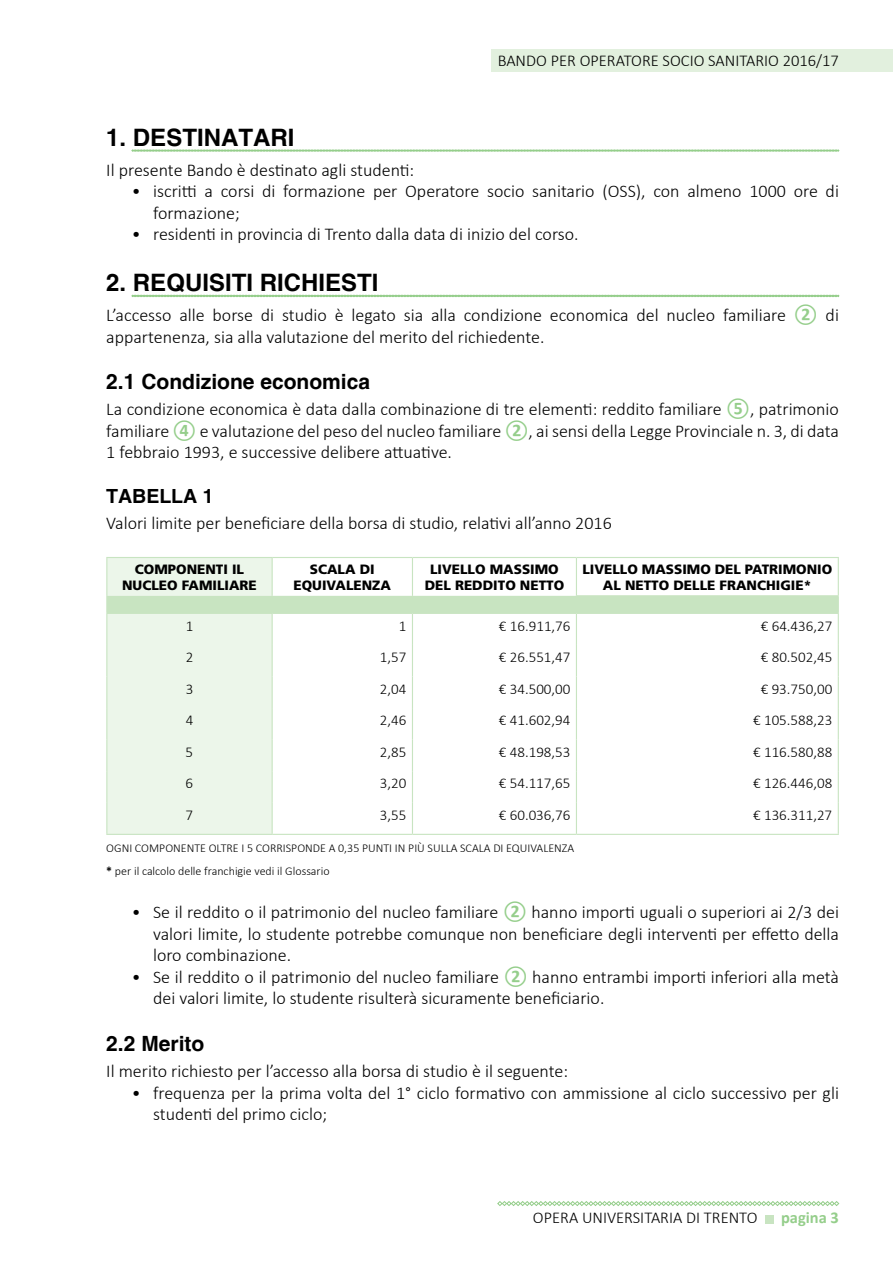
<style>
.page{position:relative;width:893px;height:1263px;background:#fff}
.page>*{position:absolute;margin:0;border:0;box-sizing:border-box;transform-origin:0 0}
.t1{font:700 24px "Helvetica";color:#000}
.t2{font:700 21px "Helvetica";color:#000}
.t3{font:700 19.5px "Helvetica";color:#000}
.t4{font:300 18px/21.6px "Calibri";color:#000}
.t5{font:300 16.5px "Calibri";color:#000}
.t6{font:700 16.5px "Calibri";color:#95ce8b}
.t7{font:300 15px "Calibri";color:#000}
.t8{font:900 13.5px/16.2px "Frutiger LT Std";color:#000;text-align:center}
.t9{font:300 12px/23px "Calibri";color:#000}
.s1{font-weight:700;color:#95ce8b}
.s2{font-weight:700}
</style>
<div class="page">
<div style="left:491px;top:49px;width:402px;height:23px;background:#e2f0de"></div>
<div style="left:765px;top:1215px;width:8px;height:8px;background:#c8e4c1"></div>
<svg style="left:497px;top:1201px;width:342px;height:5px"></svg>
<svg style="left:132px;top:150px;width:707px;height:1px"></svg>
<svg style="left:132px;top:295px;width:707px;height:2px"></svg>
<div style="left:107px;top:558px;width:165px;height:276px;background:#ecf6ea"></div>
<hr style="left:576px;top:595px;width:263px;height:1px;background:#c8e4c1">
<hr style="left:106px;top:613px;width:166px;height:1px;background:#c8e4c1">
<hr style="left:272px;top:613px;width:140px;height:1px;background:#c8e4c1">
<hr style="left:412px;top:613px;width:164px;height:1px;background:#c8e4c1">
<hr style="left:576px;top:613px;width:263px;height:1px;background:#c8e4c1">
<hr style="left:106px;top:557px;width:166px;height:1px;background:#c8e4c1">
<hr style="left:106px;top:558px;width:1px;height:38px;background:#c8e4c1">
<hr style="left:272px;top:557px;width:140px;height:1px;background:#c8e4c1">
<hr style="left:272px;top:558px;width:1px;height:38px;background:#c8e4c1">
<hr style="left:412px;top:557px;width:164px;height:1px;background:#c8e4c1">
<hr style="left:412px;top:558px;width:1px;height:38px;background:#c8e4c1">
<hr style="left:576px;top:557px;width:263px;height:1px;background:#c8e4c1">
<hr style="left:576px;top:558px;width:1px;height:37px;background:#c8e4c1">
<hr style="left:838px;top:558px;width:1px;height:37px;background:#c8e4c1">
<div style="left:106px;top:596px;width:733px;height:17px;background:#c8e4c1"></div>
<hr style="left:106px;top:614px;width:1px;height:31px;background:#c8e4c1">
<hr style="left:272px;top:614px;width:1px;height:31px;background:#c8e4c1">
<hr style="left:412px;top:614px;width:1px;height:31px;background:#c8e4c1">
<hr style="left:576px;top:614px;width:1px;height:31px;background:#c8e4c1">
<hr style="left:838px;top:614px;width:1px;height:31px;background:#c8e4c1">
<hr style="left:106px;top:645px;width:1px;height:31px;background:#c8e4c1">
<hr style="left:272px;top:645px;width:1px;height:31px;background:#c8e4c1">
<hr style="left:412px;top:645px;width:1px;height:31px;background:#c8e4c1">
<hr style="left:576px;top:645px;width:1px;height:31px;background:#c8e4c1">
<hr style="left:838px;top:645px;width:1px;height:31px;background:#c8e4c1">
<hr style="left:106px;top:676px;width:1px;height:32px;background:#c8e4c1">
<hr style="left:272px;top:676px;width:1px;height:32px;background:#c8e4c1">
<hr style="left:412px;top:676px;width:1px;height:32px;background:#c8e4c1">
<hr style="left:576px;top:676px;width:1px;height:32px;background:#c8e4c1">
<hr style="left:838px;top:676px;width:1px;height:32px;background:#c8e4c1">
<hr style="left:106px;top:708px;width:1px;height:32px;background:#c8e4c1">
<hr style="left:272px;top:708px;width:1px;height:32px;background:#c8e4c1">
<hr style="left:412px;top:708px;width:1px;height:32px;background:#c8e4c1">
<hr style="left:576px;top:708px;width:1px;height:32px;background:#c8e4c1">
<hr style="left:838px;top:708px;width:1px;height:32px;background:#c8e4c1">
<hr style="left:106px;top:740px;width:1px;height:31px;background:#c8e4c1">
<hr style="left:272px;top:740px;width:1px;height:31px;background:#c8e4c1">
<hr style="left:412px;top:740px;width:1px;height:31px;background:#c8e4c1">
<hr style="left:576px;top:740px;width:1px;height:31px;background:#c8e4c1">
<hr style="left:838px;top:740px;width:1px;height:31px;background:#c8e4c1">
<hr style="left:106px;top:771px;width:1px;height:32px;background:#c8e4c1">
<hr style="left:272px;top:771px;width:1px;height:32px;background:#c8e4c1">
<hr style="left:412px;top:771px;width:1px;height:32px;background:#c8e4c1">
<hr style="left:576px;top:771px;width:1px;height:32px;background:#c8e4c1">
<hr style="left:838px;top:771px;width:1px;height:32px;background:#c8e4c1">
<hr style="left:106px;top:803px;width:1px;height:31px;background:#c8e4c1">
<hr style="left:272px;top:803px;width:1px;height:31px;background:#c8e4c1">
<hr style="left:412px;top:803px;width:1px;height:31px;background:#c8e4c1">
<hr style="left:576px;top:803px;width:1px;height:31px;background:#c8e4c1">
<hr style="left:838px;top:803px;width:1px;height:31px;background:#c8e4c1">
<hr style="left:106px;top:834px;width:166px;height:1px;background:#c8e4c1">
<hr style="left:272px;top:834px;width:140px;height:1px;background:#c8e4c1">
<hr style="left:412px;top:834px;width:164px;height:1px;background:#c8e4c1">
<hr style="left:576px;top:834px;width:263px;height:1px;background:#c8e4c1">
<p class="t5" style="left:498px;top:51px;width:343px">BANDO PER OPERATORE SOCIO SANITARIO 2016/17</p>
<h1 class="t1" style="left:106px;top:122px;width:190px">1. DESTINATARI</h1>
<p class="t4" style="left:106px;top:159px;width:310px">Il presente Bando è destinato agli studenti:</p>
<p class="t4" style="left:153px;top:180px;width:687px;text-indent:-21px">• iscritti a corsi di formazione per Operatore socio sanitario (OSS), con almeno 1000 ore di formazione;</p>
<p class="t4" style="left:132px;top:224px;width:448px">• residenti in provincia di Trento dalla data di inizio del corso.</p>
<h1 class="t1" style="left:106px;top:268px;width:274px">2. REQUISITI RICHIESTI</h1>
<p class="t4" style="left:106px;top:304px;width:734px">L’accesso alle borse di studio è legato sia alla condizione economica del nucleo familiare <span class="s1">②</span> di appartenenza, sia alla valutazione del merito del richiedente.</p>
<p class="t2" style="left:106px;top:369px;width:265px">2.1 Condizione economica</p>
<p class="t4" style="left:106px;top:398px;width:734px;text-align:justify">La condizione economica è data dalla combinazione di tre elementi: reddito familiare <span class="s1">⑤</span>, patrimonio familiare <span class="s1">④</span> e valutazione del peso del nucleo familiare <span class="s1">②</span>, ai sensi della Legge Provinciale n. 3, di data 1 febbraio 1993, e successive delibere attuative.</p>
<p class="t3" style="left:106px;top:485px;width:109px">TABELLA 1</p>
<p class="t4" style="left:106px;top:512px;width:507px">Valori limite per beneficiare della borsa di studio, relativi all’anno 2016</p>
<p class="t8" style="left:122px;top:561px;width:136px">COMPONENTI IL<br>NUCLEO FAMILIARE</p>
<p class="t8" style="left:294px;top:561px;width:99px">SCALA DI<br>EQUIVALENZA</p>
<p class="t8" style="left:425px;top:561px;width:141px">LIVELLO MASSIMO<br>DEL REDDITO NETTO</p>
<p class="t8" style="left:582px;top:561px;width:251px">LIVELLO MASSIMO DEL PATRIMONIO<br>AL NETTO DELLE FRANCHIGIE*</p>
<p class="t7" style="left:186px;top:616px;width:9px">1</p>
<p class="t7" style="left:399px;top:616px;width:9px">1</p>
<p class="t7" style="left:499px;top:616px;width:73px">€ 16.911,76</p>
<p class="t7" style="left:761px;top:616px;width:73px">€ 64.436,27</p>
<p class="t7" style="left:186px;top:648px;width:9px">2</p>
<p class="t7" style="left:380px;top:648px;width:28px">1,57</p>
<p class="t7" style="left:499px;top:648px;width:73px">€ 26.551,47</p>
<p class="t7" style="left:761px;top:648px;width:73px">€ 80.502,45</p>
<p class="t7" style="left:186px;top:679px;width:9px">3</p>
<p class="t7" style="left:380px;top:679px;width:28px">2,04</p>
<p class="t7" style="left:499px;top:679px;width:73px">€ 34.500,00</p>
<p class="t7" style="left:761px;top:679px;width:73px">€ 93.750,00</p>
<p class="t7" style="left:186px;top:711px;width:9px">4</p>
<p class="t7" style="left:380px;top:711px;width:28px">2,46</p>
<p class="t7" style="left:499px;top:711px;width:73px">€ 41.602,94</p>
<p class="t7" style="left:753px;top:711px;width:81px">€ 105.588,23</p>
<p class="t7" style="left:186px;top:743px;width:9px">5</p>
<p class="t7" style="left:380px;top:743px;width:28px">2,85</p>
<p class="t7" style="left:499px;top:743px;width:73px">€ 48.198,53</p>
<p class="t7" style="left:753px;top:743px;width:81px">€ 116.580,88</p>
<p class="t7" style="left:186px;top:774px;width:9px">6</p>
<p class="t7" style="left:380px;top:774px;width:28px">3,20</p>
<p class="t7" style="left:499px;top:774px;width:73px">€ 54.117,65</p>
<p class="t7" style="left:753px;top:774px;width:81px">€ 126.446,08</p>
<p class="t7" style="left:186px;top:806px;width:9px">7</p>
<p class="t7" style="left:380px;top:806px;width:28px">3,55</p>
<p class="t7" style="left:499px;top:806px;width:73px">€ 60.036,76</p>
<p class="t7" style="left:753px;top:806px;width:81px">€ 136.311,27</p>
<p class="t9" style="left:106px;top:836px;width:469px">OGNI COMPONENTE OLTRE I 5 CORRISPONDE A 0,35 PUNTI IN PIÙ SULLA SCALA DI EQUIVALENZA <span class="s2">*</span> per il calcolo delle franchigie vedi il Glossario</p>
<p class="t4" style="left:153px;top:901px;width:687px;text-align:justify;text-indent:-21px">• Se il reddito o il patrimonio del nucleo familiare <span class="s1">②</span> hanno importi uguali o superiori ai 2/3 dei valori limite, lo studente potrebbe comunque non beneficiare degli interventi per effetto della loro combinazione.</p>
<p class="t4" style="left:153px;top:966px;width:687px;text-indent:-21px">• Se il reddito o il patrimonio del nucleo familiare <span class="s1">②</span> hanno entrambi importi inferiori alla metà dei valori limite, lo studente risulterà sicuramente beneficiario.</p>
<p class="t2" style="left:106px;top:1031px;width:100px">2.2 Merito</p>
<p class="t4" style="left:106px;top:1060px;width:463px">Il merito richiesto per l’accesso alla borsa di studio è il seguente:</p>
<p class="t4" style="left:153px;top:1082px;width:687px;text-indent:-21px">• frequenza per la prima volta del 1° ciclo formativo con ammissione al ciclo successivo per gli studenti del primo ciclo;</p>
<p class="t5" style="left:533px;top:1207px;width:226px">OPERA UNIVERSITARIA DI TRENTO</p>
<p class="t6" style="left:781px;top:1207px;width:59px">pagina 3</p>
</div>
